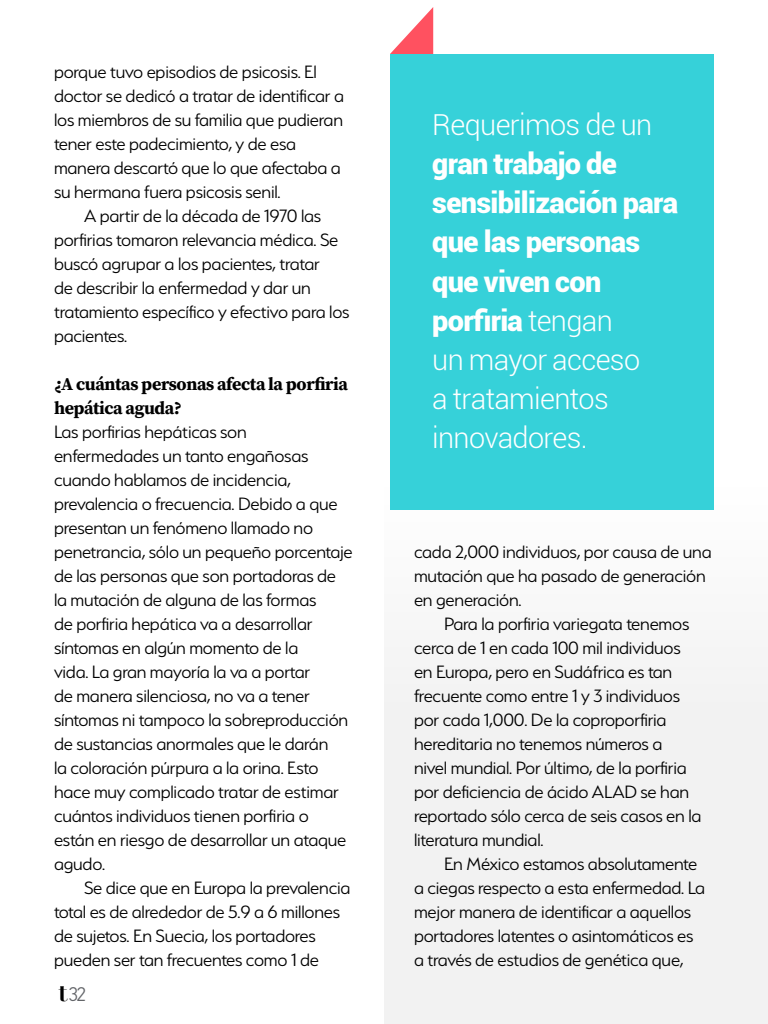
<style>
.page{position:relative;width:768px;height:1024px;background:#fff}
.page>*{position:absolute;margin:0;border:0;box-sizing:border-box;transform-origin:0 0}
.t1{font:900 28.9px/39.2px "Roboto";letter-spacing:-.02em;color:#fff}
.t2{font:300 28.9px "Roboto";letter-spacing:-.02em;color:#fff}
.t3{font:300 20px/24px "Serenity";letter-spacing:-.01em;color:#000}
.t4{font:300 19.9px "PF Din Text Pro";color:#636569}
.t5{font:18px/24px "Source Serif Variable";color:#000}
.s1{font-family:"Didot";font-weight:700;font-size:26.7px;color:#000}
.s2{font-weight:300}
</style>
<div class="page">
<div style="left:384px;top:0;width:384px;height:1024px;background:linear-gradient(to right,#f4f4f4,#f7f7f7)"></div>
<div style="left:390px;top:54px;width:324px;height:456px;background:#36d1d9"></div>
<svg style="left:390px;top:7px;width:43px;height:47px"></svg>
<p class="t3" style="left:54px;top:60px;width:292px">porque tuvo episodios de psicosis. El doctor se dedicó a tratar de identificar a los miembros de su familia que pudieran tener este padecimiento, y de esa manera descartó que lo que afectaba a su hermana fuera psicosis senil.</p>
<p class="t3" style="left:54px;top:204px;width:297px;text-indent:30px">A partir de la década de 1970 las porfirias tomaron relevancia médica. Se buscó agrupar a los pacientes, tratar<br>de describir la enfermedad y dar un tratamiento específico y efectivo para los pacientes.</p>
<p class="t5" style="left:54px;top:372px;width:295px">¿A cuántas personas afecta la porfiria hepática aguda?</p>
<p class="t3" style="left:54px;top:420px;width:300px">Las porfirias hepáticas son enfermedades un tanto engañosas cuando hablamos de incidencia, prevalencia o frecuencia. Debido a que presentan un fenómeno llamado no penetrancia, sólo un pequeño porcentaje de las personas que son portadoras de la mutación de alguna de las formas<br>de porfiria hepática va a desarrollar síntomas en algún momento de la<br>vida. La gran mayoría la va a portar<br>de manera silenciosa, no va a tener síntomas ni tampoco la sobreproducción de sustancias anormales que le darán<br>la coloración púrpura a la orina. Esto hace muy complicado tratar de estimar cuántos individuos tienen porfiria o están en riesgo de desarrollar un ataque agudo.</p>
<p class="t3" style="left:54px;top:876px;width:298px;text-indent:30px">Se dice que en Europa la prevalencia total es de alrededor de 5.9 a 6 millones de sujetos. En Suecia, los portadores pueden ser tan frecuentes como 1 de</p>
<p class="t4" style="left:58px;top:983px;width:30px"><span class="s1">t</span>32</p>
<h1 class="t2" style="left:432px;top:105px;width:222px">Requerimos de un</h1>
<h1 class="t1" style="left:432px;top:143px;width:247px">gran trabajo de sensibilización para que las personas que viven con porfiria <span class="s2">tengan<br>un mayor acceso<br>a tratamientos innovadores.</span></h1>
<p class="t3" style="left:414px;top:540px;width:299px">cada 2,000 individuos, por causa de una mutación que ha pasado de generación en generación.</p>
<p class="t3" style="left:414px;top:612px;width:289px;text-indent:30px">Para la porfiria variegata tenemos cerca de 1 en cada 100 mil individuos en Europa, pero en Sudáfrica es tan frecuente como entre 1 y 3 individuos por cada 1,000. De la coproporfiria hereditaria no tenemos números a<br>nivel mundial. Por último, de la porfiria por deficiencia de ácido ALAD se han reportado sólo cerca de seis casos en la literatura mundial.</p>
<p class="t3" style="left:414px;top:852px;width:293px;text-indent:30px">En México estamos absolutamente a ciegas respecto a esta enfermedad. La mejor manera de identificar a aquellos portadores latentes o asintomáticos es a través de estudios de genética que,</p>
</div>
